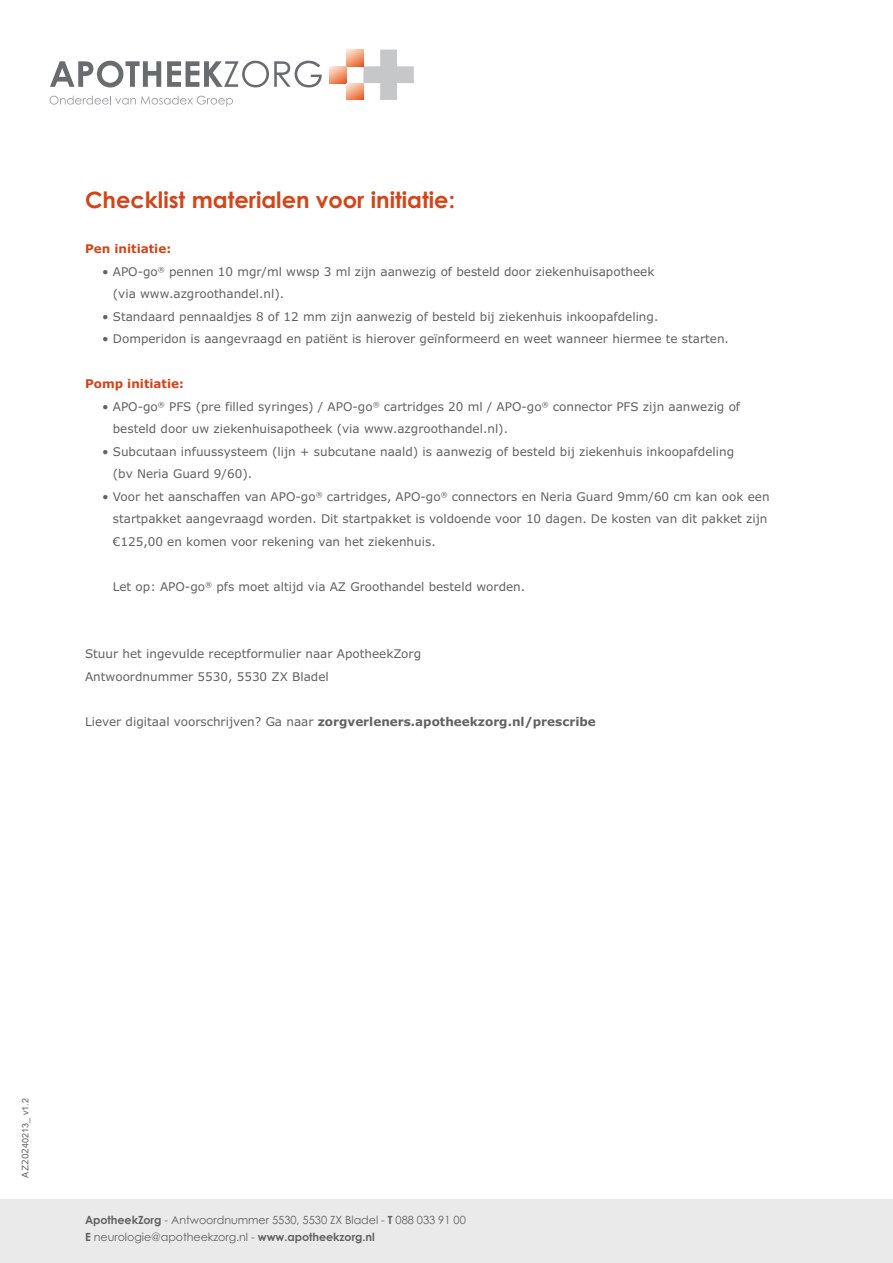
<style>
.page{position:relative;width:893px;height:1263px;background:#fff}
.page>*{position:absolute;margin:0;border:0;box-sizing:border-box;transform-origin:0 0}
.t1{font:700 22.5px "Century Gothic OTF";color:#d34419}
.t2{font:12px/22.5px "Verdana OTF";color:#626261}
.t3{font:700 12px "Verdana OTF";color:#626261}
.t4{font:700 12px "Verdana OTF";color:#d34419}
.t5{font:11.25px/16.5px "Century Gothic OTF";letter-spacing:-.005em;color:#626261}
.t6{font:9px "Arial";color:#626261}
.s1{font-weight:400}
.s2{font-family:"Verdana OTF"}
.s3{font-weight:700}
.s4{font-family:"Century Gothic"}
</style>
<div class="page">
<div style="left:0;top:1200px;width:893px;height:63px;background:#eaeaea"></div>
<svg style="left:363px;top:50px;width:51px;height:50px"></svg>
<svg style="left:347px;top:50px;width:16px;height:16px"></svg>
<svg style="left:330px;top:66px;width:17px;height:17px"></svg>
<svg style="left:347px;top:83px;width:16px;height:17px"></svg>
<svg style="left:50px;top:61px;width:111px;height:26px"></svg>
<svg style="left:167px;top:61px;width:155px;height:26px"></svg>
<svg style="left:50px;top:96px;width:183px;height:11px"></svg>
<h1 class="t1" style="left:85px;top:186px;width:371px">Checklist materialen voor initiatie:</h1>
<p class="t4" style="left:85px;top:241px;width:88px">Pen initiatie:</p>
<p class="t2" style="left:113px;top:260px;width:543px;text-indent:-11px">• APO-go<sup>®</sup> pennen 10 mgr/ml wwsp 3 ml zijn aanwezig of besteld door ziekenhuisapotheek (via www.azgroothandel.nl).</p>
<p class="t2" style="left:102px;top:305px;width:558px">• Standaard pennaaldjes 8 of 12 mm zijn aanwezig of besteld bij ziekenhuis inkoopafdeling.</p>
<p class="t2" style="left:102px;top:328px;width:628px">• Domperidon is aangevraagd en patiënt is hierover geïnformeerd en weet wanneer hiermee te starten.</p>
<p class="t4" style="left:85px;top:376px;width:100px">Pomp initiatie:</p>
<p class="t2" style="left:113px;top:395px;width:629px;text-indent:-11px">• APO-go<sup>®</sup> PFS (pre filled syringes) / APO-go<sup>®</sup> cartridges 20 ml / APO-go<sup>®</sup> connector PFS zijn aanwezig of besteld door uw ziekenhuisapotheek (via www.azgroothandel.nl).</p>
<p class="t2" style="left:113px;top:440px;width:623px;text-indent:-11px">• Subcutaan infuussysteem (lijn + subcutane naald) is aanwezig of besteld bij ziekenhuis inkoopafdeling (bv Neria Guard 9/60).</p>
<p class="t2" style="left:113px;top:485px;width:658px;text-indent:-11px">• Voor het aanschaffen van APO-go<sup>®</sup> cartridges, APO-go<sup>®</sup> connectors en Neria Guard 9mm/60 cm kan ook een startpakket aangevraagd worden. Dit startpakket is voldoende voor 10 dagen. De kosten van dit pakket zijn €125,00 en komen voor rekening van het ziekenhuis.</p>
<p class="t2" style="left:113px;top:575px;width:414px">Let op: APO-go<sup>®</sup> pfs moet altijd via AZ Groothandel besteld worden.</p>
<p class="t2" style="left:85px;top:643px;width:338px">Stuur het ingevulde receptformulier naar ApotheekZorg<br>Antwoordnummer 5530, 5530 ZX Bladel</p>
<p class="t3" style="left:85px;top:714px;width:512px"><span class="s1">Liever digitaal voorschrijven? Ga naar</span> zorgverleners.apotheekzorg.nl/prescribe</p>
<p class="t6" style="left:19px;top:1177px;width:81px;rotate:-90deg"><span class="s2">AZ202</span>40213_ v1.2</p>
<p class="t5" style="left:85px;top:1212px;width:382px"><span class="s3">ApotheekZorg</span> - Antwoordnummer 5530, 5530 ZX Bladel - <span class="s3">T</span> <span class="s4">088 033 91 00<br></span><span class="s3">E</span> neurologie@apotheekzorg.nl - <span class="s3">www.apotheekzorg.nl</span></p>
</div>
